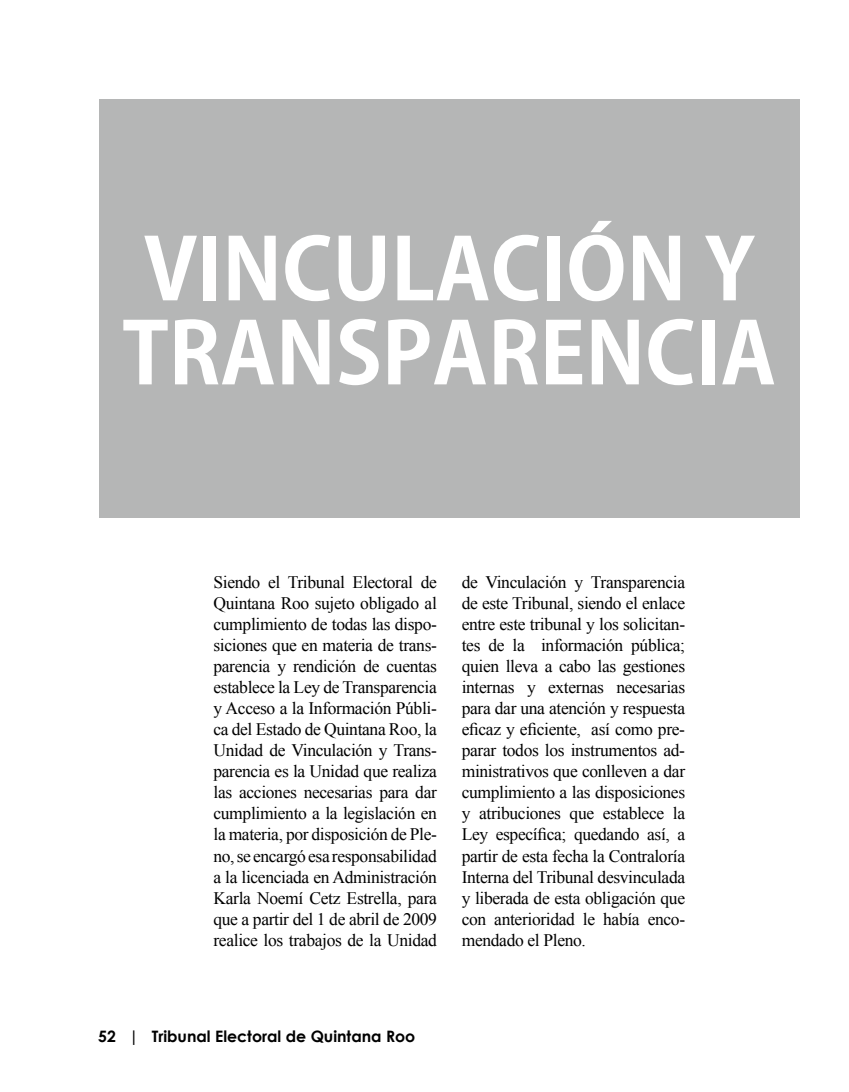
<style>
.page{position:relative;width:849px;height:1092px;background:#fff}
.page>*{position:absolute;margin:0;border:0;box-sizing:border-box;transform-origin:0 0}
.t1{font:700 84px/84px "Koz Go Pro";color:#fff}
.t2{font:17.5px/21px "Times New Roman";letter-spacing:-.02em;color:#000;text-align:justify}
.t3{font:700 15.75px "Century Gothic";color:#000}
</style>
<div class="page">
<div style="left:99px;top:99px;width:700px;height:419px;background:#b5b6b6"></div>
<h1 class="t1" style="left:122px;top:233px;width:655px">VINCULACIÓN Y<br>TRANSPARENCIA</h1>
<p class="t2" style="left:213px;top:571px;width:225px">Siendo el Tribunal Electoral de Quintana Roo sujeto obligado al cumplimiento de todas las dispo&shy;siciones que en materia de trans&shy;parencia y rendición de cuentas establece la Ley de Transparencia y Acceso a la Información Públi&shy;ca del Estado de Quintana Roo, la Unidad de Vinculación y Trans&shy;parencia es la Unidad que realiza las acciones necesarias para dar cumplimiento a la legislación en la materia, por disposición de Ple&shy;no, se encargó esa responsabilidad a la licenciada en Administración Karla Noemí Cetz Estrella, para que a partir del 1 de abril de 2009 realice los trabajos de la Unidad</p>
<p class="t2" style="left:461px;top:571px;width:225px">de Vinculación y Transparencia de este Tribunal, siendo el enlace entre este tribunal y los solicitan&shy;tes de la información pública; quien lleva a cabo las gestiones internas y externas necesarias para dar una atención y respuesta eficaz y eficiente, así como pre&shy;parar todos los instrumentos ad&shy;ministrativos que conlleven a dar cumplimiento a las disposiciones y atribuciones que establece la Ley específica; quedando así, a partir de esta fecha la Contraloría Interna del Tribunal desvinculada y liberada de esta obligación que con anterioridad le había enco&shy;mendado el Pleno.</p>
<p class="t3" style="left:98px;top:1026px;width:318px">52 | Tribunal Electoral de Quintana Roo</p>
</div>
